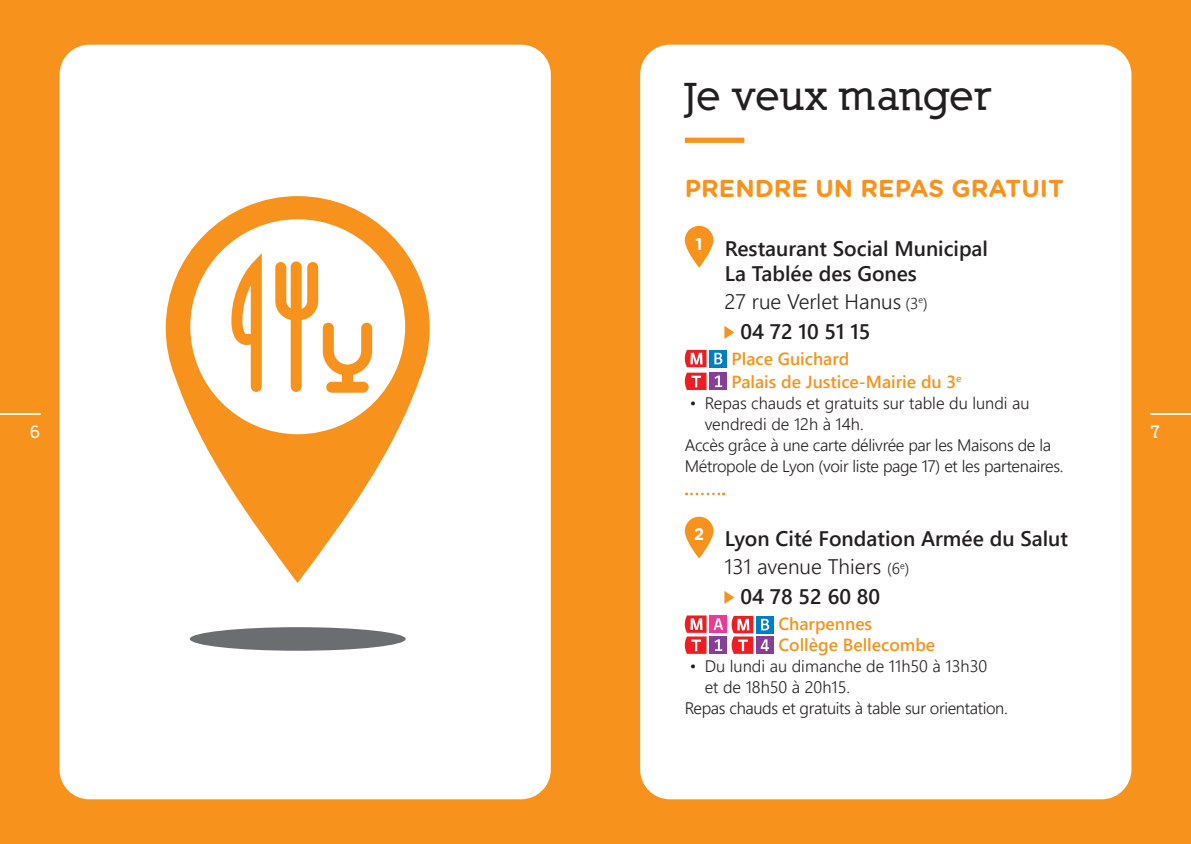
<style>
.page{position:relative;width:1191px;height:844px;background:#fff}
.page>*{position:absolute;margin:0;border:0;box-sizing:border-box;transform-origin:0 0}
.t1{font:42px "Nilland Small Caps Bold";color:#231f20}
.t2{font:700 24.5px "Gotham Rounded";color:#f7931d}
.LIEUX{font:21px/25.2px "Webly Sleek UI Semibold";color:#231f20}
.Adresse{font:21px "Webly Sleek UI Semilight";color:#231f20}
.Telephone{font:21px "Webly Sleek UI Semibold";color:#231f20}
.t3{font:19.25px "Nilland Small Caps Bold";color:#fff}
.METRO{font:17.5px "Webly Sleek UI Semibold";color:#f7931d}
.Numéro_Pointeur{font:700 16.8px "Gotham Rounded";color:#fff}
.Numéro_Pointeur-2{font:700 16.8px "Gotham Rounded";color:#fff;scale:.96 1}
.INFOS{font:16.62px/21px "Webly Sleek UI Semilight";letter-spacing:-.02em;color:#231f20}
.INFOS-2{font:16.62px/21px "Webly Sleek UI Semilight";color:#231f20}
.s1{font-size:15.75px}
</style>
<div class="page">
<div style="left:0;top:0;width:1191px;height:843px;background:#f7931d"></div>
<hr style="left:0;top:413px;width:41px;height:2px;background:#fff">
<hr style="left:1150px;top:413px;width:41px;height:2px;background:#fff">
<div style="left:60px;top:45px;width:491px;height:754px;background:#fff;border-radius:30px"></div>
<div style="left:640px;top:45px;width:491px;height:754px;background:#fff;border-radius:30px"></div>
<div style="left:190px;top:627px;width:216px;height:23px;background:#6c6d70;border-radius:50%"></div>
<svg style="left:166px;top:196px;width:264px;height:387px"></svg>
<div style="left:685px;top:138px;width:59px;height:5px;background:#f7931d"></div>
<svg style="left:686px;top:492px;width:38px;height:3px"></svg>
<svg style="left:685px;top:226px;width:28px;height:42px"></svg>
<div style="left:709px;top:350px;width:18px;height:17px;background:#007ec5"></div>
<svg style="left:714px;top:352px;width:8px;height:12px"></svg>
<svg style="left:685px;top:350px;width:21px;height:40px"></svg>
<div style="left:709px;top:372px;width:18px;height:18px;background:#873e97"></div>
<svg style="left:714px;top:375px;width:8px;height:12px"></svg>
<svg style="left:685px;top:516px;width:28px;height:42px"></svg>
<div style="left:709px;top:615px;width:18px;height:17px;background:#ed3896"></div>
<svg style="left:713px;top:618px;width:10px;height:11px"></svg>
<div style="left:756px;top:615px;width:17px;height:18px;background:#007ec5"></div>
<svg style="left:761px;top:618px;width:8px;height:12px"></svg>
<svg style="left:685px;top:615px;width:21px;height:38px"></svg>
<div style="left:709px;top:636px;width:18px;height:17px;background:#873e97"></div>
<svg style="left:714px;top:639px;width:8px;height:11px"></svg>
<svg style="left:731px;top:615px;width:22px;height:38px"></svg>
<div style="left:756px;top:636px;width:17px;height:17px;background:#873e97"></div>
<svg style="left:760px;top:639px;width:9px;height:11px"></svg>
<svg style="left:231px;top:253px;width:31px;height:139px"></svg>
<svg style="left:275px;top:261px;width:97px;height:131px"></svg>
<h1 class="t1" style="left:685px;top:69px;width:309px">Je veux manger</h1>
<h2 class="t2" style="left:685px;top:170px;width:381px">PRENDRE UN REPAS GRATUIT</h2>
<p class="Numéro_Pointeur" style="left:695px;top:232px;width:9px">1</p>
<p class="LIEUX" style="left:725px;top:235px;width:265px">Restaurant Social Municipal<br>La Tablée des Gones</p>
<p class="Adresse" style="left:724px;top:285px;width:205px">27 rue Verlet Hanus <span class="s1">(3</span><sup>e</sup><span class="s1">)</span></p>
<p class="Telephone" style="left:740px;top:315px;width:132px">04 72 10 51 15</p>
<p class="METRO" style="left:731px;top:345px;width:119px">Place Guichard</p>
<p class="METRO" style="left:731px;top:368px;width:232px">Palais de Justice-Mairie du 3<sup>e</sup></p>
<p class="INFOS-2" style="left:704px;top:391px;width:326px;text-indent:-15px">• Repas chauds et gratuits sur table du lundi au vendredi de 12h à 14h.</p>
<p class="INFOS" style="left:685px;top:433px;width:380px">Accès grâce à une carte délivrée par les Maisons de la<br>Métropole de Lyon (voir liste page 17) et les partenaires.</p>
<p class="t3" style="left:30px;top:419px;width:12px">6</p>
<p class="t3" style="left:1150px;top:419px;width:12px">7</p>
<p class="Numéro_Pointeur-2" style="left:694px;top:521px;width:12px">2</p>
<p class="LIEUX" style="left:725px;top:525px;width:344px">Lyon Cité Fondation Armée du Salut</p>
<p class="Adresse" style="left:724px;top:550px;width:186px">131 avenue Thiers <span class="s1">(6</span><sup>e</sup><span class="s1">)</span></p>
<p class="Telephone" style="left:740px;top:581px;width:141px">04 78 52 60 80</p>
<p class="METRO" style="left:778px;top:610px;width:95px">Charpennes</p>
<p class="METRO" style="left:778px;top:631px;width:158px">Collège Bellecombe</p>
<p class="INFOS-2" style="left:704px;top:655px;width:284px;text-indent:-15px">• Du lundi au dimanche de 11h50 à 13h30 et de 18h50 à 20h15.</p>
<p class="INFOS" style="left:685px;top:697px;width:324px">Repas chauds et gratuits à table sur orientation.</p>
</div>
